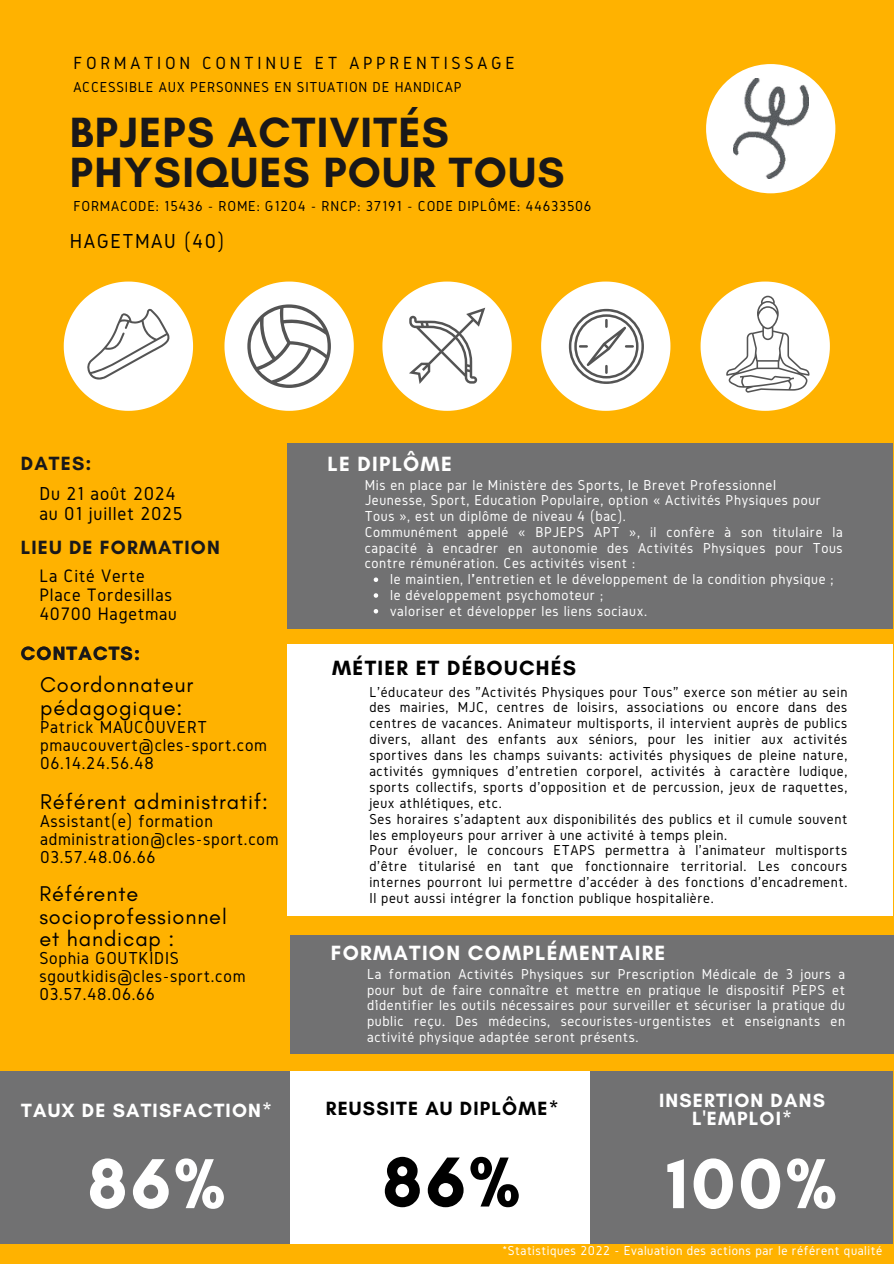
<style>
.page{position:relative;width:894px;height:1264px;background:#fff}
.page>*{position:absolute;margin:0;border:0;box-sizing:border-box;transform-origin:0 0}
.t1{font:700 72px "Glacial Indifference";color:#fff}
.t2{font:700 72px "Glacial Indifference";color:#000}
.t3{font:700 43.05px/40.3px "Glacial Indifference";letter-spacing:.03em;color:#19181a}
.t4{font:21.75px/22.5px "Glacial Indifference";letter-spacing:.04em;color:#000}
.t5{font:700 21px "Glacial Indifference";letter-spacing:.06em;color:#fff}
.t6{font:700 21px "Glacial Indifference";letter-spacing:.06em;color:#000}
.t7{font:21px "Gidole";letter-spacing:.07em;color:#000}
.t8{font:700 19.5px/18px "Glacial Indifference";letter-spacing:.06em;color:#fff;text-align:center}
.t9{font:700 19.5px "Glacial Indifference";letter-spacing:.06em;color:#19181a}
.t10{font:19.5px/20.2px "Gidole";letter-spacing:.04em;color:#000}
.t11{font:700 19.5px "Glacial Indifference";letter-spacing:.06em;color:#000}
.t12{font:18.75px/19.2px "Gidole";letter-spacing:.04em;color:#000}
.t13{font:18.3px "Gidole";letter-spacing:.2em;color:#000}
.t14{font:18px/18px "Gidole";letter-spacing:.04em;color:#000}
.t15{font:15px/15.9px "Gidole";letter-spacing:.04em;color:#000}
.t16{font:15px/15.8px "Gidole";letter-spacing:.04em;color:#fff}
.t17{font:13.5px "Gidole";letter-spacing:.04em;color:#fff}
</style>
<div class="page">
<div style="left:0;top:0;width:893px;height:1263px;background:#ffb200"></div>
<div style="left:590px;top:1071px;width:303px;height:172px;background:#717172"></div>
<div style="left:287px;top:1071px;width:303px;height:172px;background:#fff"></div>
<div style="left:0;top:1071px;width:290px;height:172px;background:#717172"></div>
<svg style="left:64px;top:281px;width:129px;height:130px"></svg>
<svg style="left:224px;top:281px;width:130px;height:130px"></svg>
<svg style="left:382px;top:281px;width:129px;height:130px"></svg>
<svg style="left:541px;top:281px;width:129px;height:130px"></svg>
<svg style="left:700px;top:281px;width:129px;height:130px"></svg>
<div style="left:705px;top:64px;width:130px;height:129px;background:#fff;border-radius:50%"></div>
<img style="left:733px;top:79px;width:75px;height:100px">
<div style="left:287px;top:443px;width:605px;height:186px;background:#717172"></div>
<div style="left:287px;top:644px;width:605px;height:271px;background:#fff"></div>
<svg style="left:373px;top:577px;width:5px;height:5px"></svg>
<svg style="left:373px;top:593px;width:5px;height:4px"></svg>
<svg style="left:373px;top:609px;width:5px;height:4px"></svg>
<div style="left:290px;top:935px;width:603px;height:118px;background:#717172"></div>
<p class="t13" style="left:73px;top:53px;width:443px">FORMATION CONTINUE ET APPRENTISSAGE</p>
<p class="t15" style="left:73px;top:79px;width:389px">ACCESSIBLE AUX PERSONNES EN SITUATION DE HANDICAP</p>
<h2 class="t3" style="left:70px;top:112px;width:496px">BPJEPS ACTIVITÉS<br>PHYSIQUES POUR TOUS</h2>
<p class="t15" style="left:73px;top:198px;width:519px">FORMACODE: 15436 - ROME: G1204 - RNCP: 37191 - CODE DIPLÔME: 44633506</p>
<h3 class="t7" style="left:70px;top:229px;width:156px">HAGETMAU (40)</h3>
<h3 class="t9" style="left:21px;top:451px;width:72px">DATES:</h3>
<h3 class="t10" style="left:39px;top:483px;width:145px">Du 21 août 2024 au 01 juillet 2025</h3>
<h3 class="t9" style="left:21px;top:535px;width:200px">LIEU DE FORMATION</h3>
<p class="t12" style="left:39px;top:566px;width:139px">La Cité Verte<br>Place Tordesillas<br>40700 Hagetmau</p>
<h3 class="t9" style="left:21px;top:641px;width:121px">CONTACTS:</h3>
<h3 class="t4" style="left:40px;top:674px;width:155px">Coordonnateur pédagogique:</h3>
<p class="t14" style="left:40px;top:717px;width:228px">Patrick MAUCOUVERT pmaucouvert@cles-sport.com<br>06.14.24.56.48</p>
<h3 class="t4" style="left:40px;top:791px;width:229px">Référent administratif:</h3>
<p class="t14" style="left:40px;top:812px;width:240px">Assistant(e) formation administration@cles-sport.com<br>03.57.48.06.66</p>
<h3 class="t4" style="left:39px;top:882px;width:189px">Référente socioprofessionnel et handicap :</h3>
<p class="t14" style="left:39px;top:949px;width:207px">Sophia GOUTKIDIS sgoutkidis@cles-sport.com<br>03.57.48.06.66</p>
<h3 class="t8" style="left:21px;top:1101px;width:252px">TAUX DE SATISFACTION*</h3>
<h1 class="t1" style="left:87px;top:1139px;width:139px">86%</h1>
<h3 class="t5" style="left:327px;top:450px;width:126px">LE DIPLÔME</h3>
<p class="t16" style="left:364px;top:477px;width:479px">Mis en place par le Ministère des Sports, le Brevet Professionnel<br>Jeunesse, Sport, Education Populaire, option « Activités Physiques pour Tous », est un diplôme de niveau 4 (bac).<br>Communément appelé « BPJEPS APT », il confère à son titulaire la capacité à encadrer en autonomie des Activités Physiques pour Tous contre rémunération. Ces activités visent :</p>
<p class="t16" style="left:390px;top:571px;width:445px">le maintien, l’'entretien et le développement de la condition physique ; le développement psychomoteur ;<br>valoriser et développer les liens sociaux.</p>
<h3 class="t6" style="left:332px;top:655px;width:245px">MÉTIER ET DÉBOUCHÉS</h3>
<p class="t15" style="left:369px;top:683px;width:479px">L'éducateur des "Activités Physiques pour Tous" exerce son métier au sein des mairies, MJC, centres de loisirs, associations ou encore dans des centres de vacances. Animateur multisports, il intervient auprès de publics divers, allant des enfants aux séniors, pour les initier aux activités sportives dans les champs suivants: activités physiques de pleine nature, activités gymniques d'entretien corporel, activités à caractère ludique, sports collectifs, sports d'opposition et de percussion, jeux de raquettes, jeux athlétiques, etc.<br>Ses horaires s'adaptent aux disponibilités des publics et il cumule souvent les employeurs pour arriver à une activité à temps plein.<br>Pour évoluer, le concours ETAPS permettra à l'animateur multisports d'être titularisé en tant que fonctionnaire territorial. Les concours internes pourront lui permettre d'accéder à des fonctions d'encadrement.<br>Il peut aussi intégrer la fonction publique hospitalière.</p>
<h3 class="t5" style="left:331px;top:939px;width:336px">FORMATION COMPLÉMENTAIRE</h3>
<p class="t16" style="left:367px;top:966px;width:479px;text-align:justify">La formation Activités Physiques sur Prescription Médicale de 3 jours a pour but de faire connaître et mettre en pratique le dispositif PEPS et d’identifier les outils nécessaires pour surveiller et sécuriser la pratique du public reçu. Des médecins, secouristes-urgentistes et enseignants en activité physique adaptée seront présents.</p>
<h3 class="t11" style="left:326px;top:1096px;width:234px">REUSSITE AU DIPLÔME*</h3>
<h1 class="t2" style="left:382px;top:1137px;width:139px">86%</h1>
<h3 class="t8" style="left:659px;top:1091px;width:167px">INSERTION DANS<br>L'EMPLOI*</h3>
<h1 class="t1" style="left:666px;top:1139px;width:172px">100%</h1>
<p class="t17" style="left:502px;top:1242px;width:381px">*Statistiques 2022 - Evaluation des actions par le référent qualité</p>
</div>
